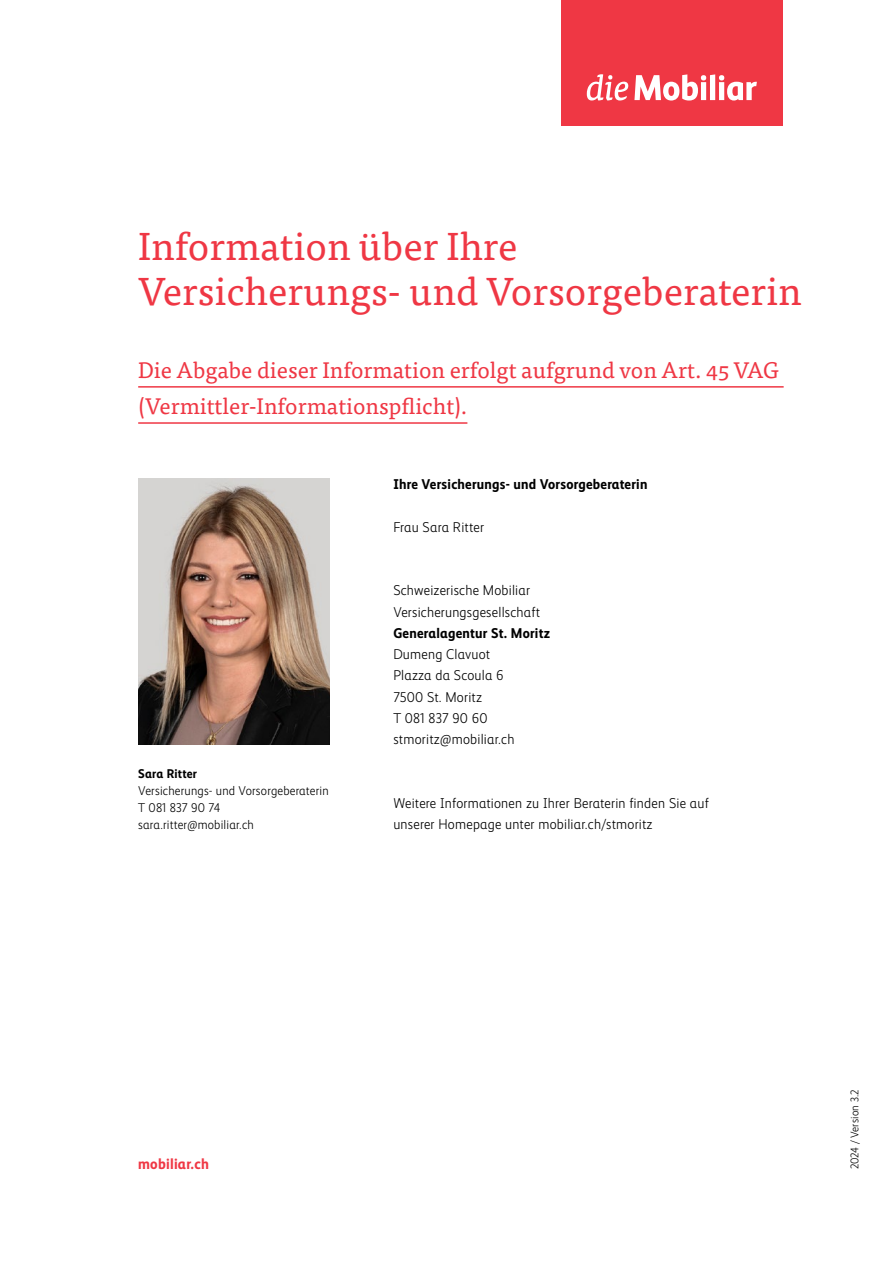
<style>
.page{position:relative;width:893px;height:1263px;background:#fff}
.page>*{position:absolute;margin:0;border:0;box-sizing:border-box;transform-origin:0 0}
.subheadline-1{font:39px/44.7px "Tisa Pro";color:#ef3744}
.Lead_Unterstrichen_1{font:22.5px/36.2px "Tisa Pro";color:#ef3744}
.t1{font:700 15px "Mobiliar Realist";letter-spacing:.015em;color:#ef3744}
.Adresse{font:300 14.25px/21.3px "Mobiliar Realist";letter-spacing:.015em;color:#000}
.paragraph_aftersubhe{font:300 14.25px/21.3px "Mobiliar Realist";letter-spacing:.015em;color:#000}
.subheadline-2{font:700 14.25px "Mobiliar Realist";letter-spacing:.015em;color:#000}
.Standort{font:700 14.25px "Mobiliar Realist";letter-spacing:.015em;color:#000}
.Email{font:300 14.25px "Mobiliar Realist";letter-spacing:.015em;color:#000}
.paragraph_01{font:300 14.25px "Mobiliar Realist";letter-spacing:.015em;color:#000}
.paragraph_02{font:300 12.75px "Mobiliar Realist";letter-spacing:.015em;color:#000}
.paragraph_02-2{font:700 12.75px "Mobiliar Realist";letter-spacing:.015em;color:#000}
.paragraph{font:300 11.25px "Mobiliar Realist";letter-spacing:.015em;color:#000}
</style>
<div class="page">
<hr style="left:138px;top:386px;width:646px;height:2px;background:#ef3744">
<hr style="left:138px;top:422px;width:329px;height:2px;background:#ef3744">
<img style="left:138px;top:479px;width:192px;height:265px">
<div style="left:561px;top:0;width:221px;height:125px;background:#ef3744"></div>
<svg style="left:587px;top:74px;width:41px;height:26px"></svg>
<svg style="left:634px;top:74px;width:123px;height:27px"></svg>
<p class="subheadline-1" style="left:138px;top:222px;width:665px">Information über Ihre<br>Versicherungs- und Vorsorgeberaterin</p>
<p class="Lead_Unterstrichen_1" style="left:138px;top:351px;width:642px">Die Abgabe dieser Information erfolgt aufgrund von Art. 45 VAG (Vermittler-Informationspflicht).</p>
<p class="subheadline-2" style="left:393px;top:476px;width:256px">Ihre Versicherungs- und Vorsorgeberaterin</p>
<p class="paragraph_01" style="left:393px;top:519px;width:92px">Frau Sara Ritter</p>
<p class="paragraph_02-2" style="left:138px;top:766px;width:60px">Sara Ritter</p>
<p class="paragraph_02" style="left:138px;top:784px;width:192px">Versicherungs- und Vorsorgeberaterin</p>
<p class="paragraph_02" style="left:138px;top:801px;width:84px">T 081 837 90 74</p>
<p class="paragraph_02" style="left:138px;top:818px;width:117px">sara.ritter@mobiliar.ch</p>
<p class="Adresse" style="left:393px;top:580px;width:148px">Schweizerische Mobiliar<br>Versicherungsgesellschaft</p>
<p class="Standort" style="left:393px;top:625px;width:158px">Generalagentur St. Moritz</p>
<p class="Adresse" style="left:393px;top:644px;width:98px">Dumeng Clavuot</p>
<p class="Adresse" style="left:393px;top:665px;width:112px">Plazza da Scoula 6</p>
<p class="Adresse" style="left:393px;top:686px;width:90px">7500 St. Moritz</p>
<p class="Adresse" style="left:393px;top:708px;width:96px">T 081 837 90 60</p>
<p class="Email" style="left:393px;top:731px;width:123px">stmoritz@mobiliar.ch</p>
<p class="paragraph_aftersubhe" style="left:393px;top:793px;width:317px">Weitere Informationen zu Ihrer Beraterin finden Sie auf unserer Homepage unter mobiliar.ch/stmoritz</p>
<p class="t1" style="left:138px;top:1155px;width:72px">mobiliar.ch</p>
<p class="paragraph" style="left:848px;top:1169px;width:82px;rotate:-90deg">2024 / Version 3.2</p>
</div>
